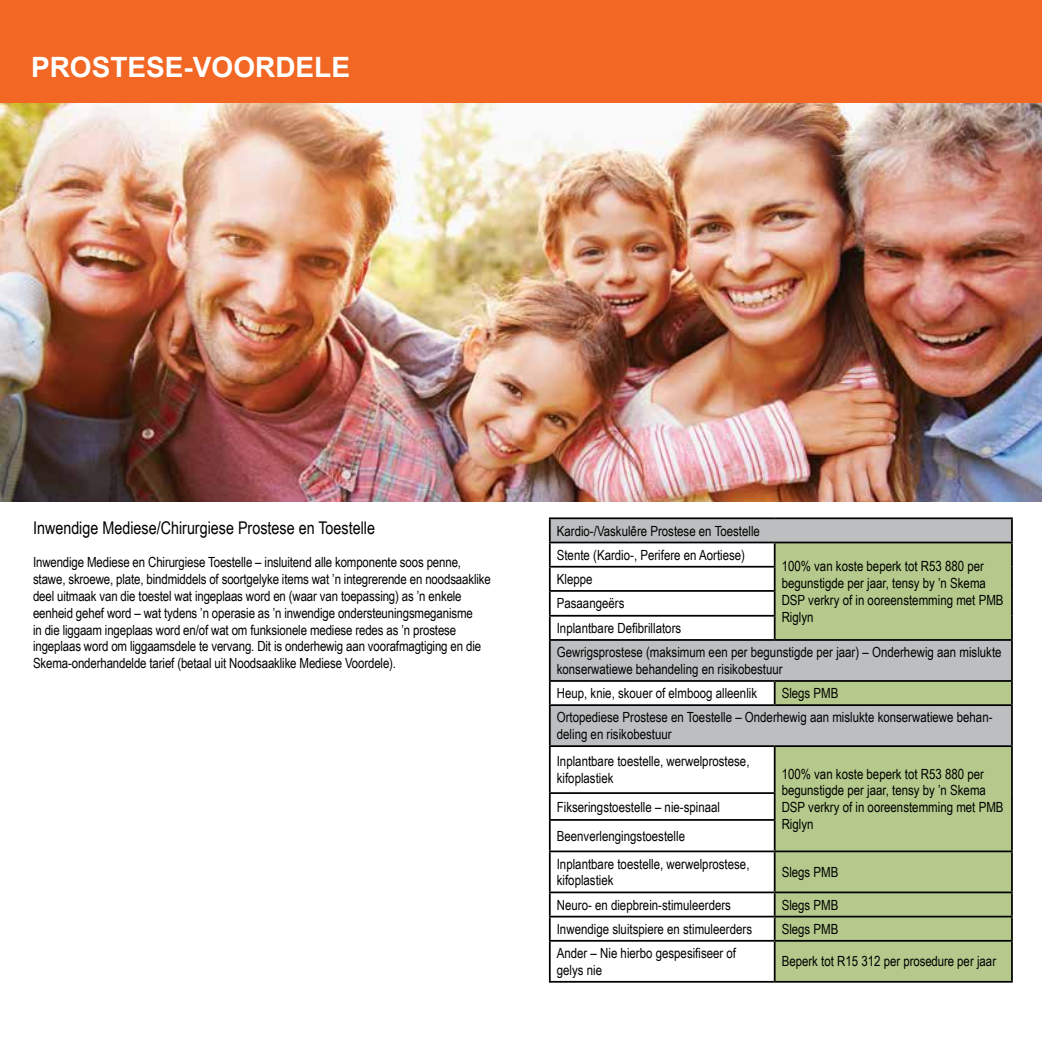
<style>
.page{position:relative;width:1042px;height:1042px;background:#fff}
.page>*{position:absolute;margin:0;border:0;box-sizing:border-box;transform-origin:0 0}
.t1{font:700 28px "Arial";color:#fff}
.t2{font:17.5px "Arial Narrow";color:#000}
.t3{font:14px/16.8px "Arial Narrow";color:#000}
</style>
<div class="page">
<svg style="left:551px;top:519px;width:460px;height:226px;fill:#bcbec0"></svg>
<svg style="left:774px;top:543px;width:237px;height:438px;fill:#b4c98b"></svg>
<hr style="left:549px;top:517px;width:225px;height:2px;background:#000">
<hr style="left:549px;top:519px;width:2px;height:23px;background:#000">
<hr style="left:774px;top:517px;width:239px;height:2px;background:#000">
<hr style="left:1011px;top:519px;width:2px;height:23px;background:#000">
<hr style="left:549px;top:542px;width:225px;height:1px;background:#000">
<hr style="left:549px;top:543px;width:2px;height:23px;background:#000">
<hr style="left:774px;top:542px;width:239px;height:1px;background:#000">
<hr style="left:1011px;top:543px;width:2px;height:24px;background:#000">
<hr style="left:549px;top:566px;width:226px;height:1px;background:#000">
<hr style="left:549px;top:567px;width:2px;height:23px;background:#000">
<hr style="left:1011px;top:567px;width:2px;height:24px;background:#000">
<hr style="left:549px;top:590px;width:226px;height:2px;background:#000">
<hr style="left:549px;top:592px;width:2px;height:23px;background:#000">
<hr style="left:1011px;top:591px;width:2px;height:25px;background:#000">
<hr style="left:549px;top:615px;width:226px;height:1px;background:#000">
<hr style="left:549px;top:616px;width:2px;height:23px;background:#000">
<svg style="left:774px;top:543px;width:1px;height:96px"></svg>
<hr style="left:1011px;top:616px;width:2px;height:23px;background:#000">
<hr style="left:549px;top:639px;width:225px;height:2px;background:#000">
<hr style="left:549px;top:641px;width:2px;height:39px;background:#000">
<hr style="left:774px;top:639px;width:239px;height:2px;background:#000">
<hr style="left:1011px;top:641px;width:2px;height:39px;background:#000">
<hr style="left:549px;top:680px;width:225px;height:2px;background:#000">
<hr style="left:549px;top:682px;width:2px;height:22px;background:#000">
<hr style="left:774px;top:680px;width:239px;height:2px;background:#000">
<svg style="left:774px;top:682px;width:1px;height:22px"></svg>
<hr style="left:1011px;top:682px;width:2px;height:22px;background:#000">
<hr style="left:549px;top:704px;width:225px;height:2px;background:#000">
<hr style="left:549px;top:706px;width:2px;height:39px;background:#000">
<hr style="left:774px;top:704px;width:239px;height:2px;background:#000">
<hr style="left:1011px;top:706px;width:2px;height:39px;background:#000">
<hr style="left:549px;top:745px;width:225px;height:2px;background:#000">
<hr style="left:549px;top:747px;width:2px;height:45px;background:#000">
<hr style="left:774px;top:745px;width:239px;height:2px;background:#000">
<hr style="left:774px;top:747px;width:1px;height:45px;background:#000">
<hr style="left:1011px;top:747px;width:2px;height:46px;background:#000">
<hr style="left:549px;top:792px;width:226px;height:2px;background:#000">
<hr style="left:549px;top:794px;width:2px;height:25px;background:#000">
<hr style="left:1011px;top:793px;width:2px;height:27px;background:#000">
<hr style="left:549px;top:819px;width:226px;height:2px;background:#000">
<hr style="left:549px;top:821px;width:2px;height:29px;background:#000">
<svg style="left:774px;top:794px;width:1px;height:56px"></svg>
<hr style="left:1011px;top:820px;width:2px;height:30px;background:#000">
<hr style="left:549px;top:850px;width:225px;height:2px;background:#000">
<hr style="left:549px;top:852px;width:2px;height:39px;background:#000">
<hr style="left:774px;top:850px;width:239px;height:2px;background:#000">
<hr style="left:774px;top:852px;width:1px;height:39px;background:#000">
<hr style="left:1011px;top:852px;width:2px;height:39px;background:#000">
<hr style="left:549px;top:891px;width:225px;height:2px;background:#000">
<hr style="left:549px;top:893px;width:2px;height:22px;background:#000">
<hr style="left:774px;top:891px;width:239px;height:2px;background:#000">
<hr style="left:1011px;top:893px;width:2px;height:22px;background:#000">
<hr style="left:549px;top:915px;width:225px;height:2px;background:#000">
<hr style="left:549px;top:917px;width:2px;height:23px;background:#000">
<hr style="left:774px;top:915px;width:239px;height:2px;background:#000">
<svg style="left:774px;top:893px;width:1px;height:47px"></svg>
<hr style="left:1011px;top:917px;width:2px;height:23px;background:#000">
<hr style="left:549px;top:940px;width:225px;height:1px;background:#000">
<hr style="left:549px;top:941px;width:2px;height:40px;background:#000">
<hr style="left:774px;top:940px;width:239px;height:1px;background:#000">
<hr style="left:774px;top:941px;width:1px;height:40px;background:#000">
<hr style="left:1011px;top:941px;width:2px;height:40px;background:#000">
<hr style="left:549px;top:981px;width:225px;height:1px;background:#000">
<hr style="left:774px;top:981px;width:239px;height:1px;background:#000">
<img style="left:0;top:103px;width:1042px;height:398px">
<div style="left:0;top:0;width:1042px;height:103px;background:#f26724"></div>
<h1 class="t1" style="left:31px;top:48px;width:320px">PROSTESE-VOORDELE</h1>
<p class="t2" style="left:33px;top:515px;width:343px">Inwendige Mediese/Chirurgiese Prostese en Toestelle</p>
<p class="t3" style="left:33px;top:553px;width:459px">Inwendige Mediese en Chirurgiese Toestelle – insluitend alle komponente soos penne, stawe, skroewe, plate, bindmiddels of soortgelyke items wat ’n integrerende en noodsaaklike deel uitmaak van die toestel wat ingeplaas word en (waar van toepassing) as ’n enkele eenheid gehef word – wat tydens ’n operasie as ’n inwendige ondersteuningsmeganisme<br>in die liggaam ingeplaas word en/of wat om funksionele mediese redes as ’n prostese ingeplaas word om liggaamsdele te vervang. Dit is onderhewig aan voorafmagtiging en die Skema-onderhandelde tarief (betaal uit Noodsaaklike Mediese Voordele).</p>
<p class="t3" style="left:557px;top:518px;width:205px;line-height:24.2px">Kardio-/Vaskulêre Prostese en Toestelle<br>Stente (Kardio-, Perifere en Aortiese)</p>
<p class="t3" style="left:781px;top:557px;width:223px">100% van koste beperk tot R53 880 per begunstigde per jaar, tensy by ’n Skema<br>DSP verkry of in ooreenstemming met PMB<br>Riglyn</p>
<p class="t3" style="left:557px;top:566px;width:446px;line-height:24.3px">Kleppe<br>Pasaangeërs<br>Inplantbare Defibrillators<br>Gewrigsprostese (maksimum een per begunstigde per jaar) – Onderhewig aan mislukte</p>
<p class="t3" style="left:557px;top:656px;width:227px;line-height:24.2px">konserwatiewe behandeling en risikobestuur<br>Heup, knie, skouer of elmboog alleenlik</p>
<p class="t3" style="left:557px;top:680px;width:437px;line-height:24.2px;text-indent:225px">Slegs PMB<br>Ortopediese Prostese en Toestelle – Onderhewig aan mislukte konserwatiewe behan-</p>
<p class="t3" style="left:557px;top:720px;width:194px;line-height:27.1px">deling en risikobestuur<br>Inplantbare toestelle, werwelprostese,</p>
<p class="t3" style="left:557px;top:769px;width:58px">kifoplastiek</p>
<p class="t3" style="left:781px;top:765px;width:223px">100% van koste beperk tot R53 880 per begunstigde per jaar, tensy by ’n Skema<br>DSP verkry of in ooreenstemming met PMB<br>Riglyn</p>
<p class="t3" style="left:557px;top:791px;width:165px;line-height:29.2px">Fikseringstoestelle – nie-spinaal<br>Beenverlengingstoestelle</p>
<p class="t3" style="left:557px;top:855px;width:194px">Inplantbare toestelle, werwelprostese, kifoplastiek</p>
<p class="t3" style="left:781px;top:863px;width:58px">Slegs PMB</p>
<p class="t3" style="left:557px;top:896px;width:176px">Neuro- en diepbrein-stimuleerders</p>
<p class="t3" style="left:781px;top:896px;width:58px">Slegs PMB</p>
<p class="t3" style="left:557px;top:920px;width:197px">Inwendige sluitspiere en stimuleerders</p>
<p class="t3" style="left:781px;top:920px;width:58px">Slegs PMB</p>
<p class="t3" style="left:557px;top:944px;width:181px">Ander – Nie hierbo gespesifiseer of gelys nie</p>
<p class="t3" style="left:781px;top:952px;width:216px">Beperk tot R15 312 per prosedure per jaar</p>
</div>
